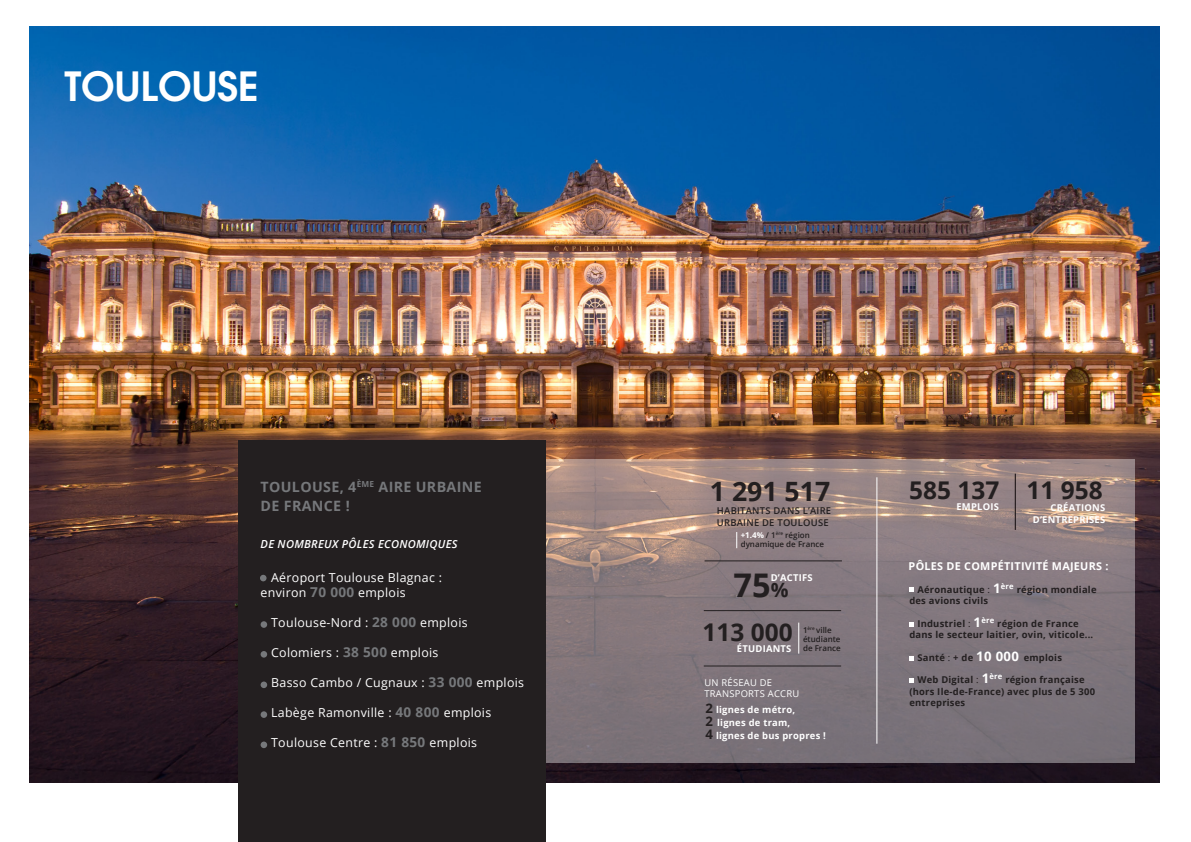
<style>
.page{position:relative;width:1191px;height:842px;background:#fff}
.page>*{position:absolute;margin:0;border:0;box-sizing:border-box;transform-origin:0 0}
.t1{font:600 40px "Avant Garde LT";color:#fff}
.t2{font:700 32.6px "Open Sans";color:#231f20}
.t3{font:700 26.6px "Open Sans";color:#231f20}
.t4{font:700 24.4px "Open Sans";color:#231f20}
.t5{font:700 14.2px/18.6px "Open Sans";letter-spacing:.025em;color:#76787b}
.t6{font:12.4px "Open Sans";letter-spacing:.025em;color:#fff}
.t7{font:italic 600 11.1px "Open Sans";letter-spacing:.025em;color:#fff}
.t8{font:700 10.8px "Open Sans";letter-spacing:.025em;color:#fff}
.t9{font:700 9.4px/11.3px "Open Sans";letter-spacing:.025em;color:#231f20}
.t10{font:700 9.4px/13.2px "Open Sans";letter-spacing:.025em;color:#fff}
.t11{font:600 9.4px/11.3px "Open Sans";letter-spacing:.025em;color:#231f20}
.t12{font:9.4px/11.3px "Open Sans";letter-spacing:.025em;color:#fff}
.t13{font:600 8px/9px "Open Sans";color:#231f20}
.s1{font-weight:700;font-size:13.6px;color:#76787b}
.s2{font-weight:700;color:#fff}
.s3{font-size:19.7px}
.s4{font-size:13.2px;color:#231f20}
.s5{font-weight:400}
.s6{font-size:13.2px;color:#fff}
</style>
<div class="page">
<img style="left:29px;top:27px;width:1130px;height:755px">
<svg style="left:545px;top:459px;width:590px;height:304px;background:#8a7b7e"></svg>
<div style="left:238px;top:441px;width:307px;height:401px;background:#231f20"></div>
<svg style="left:909px;top:588px;width:4px;height:4px"></svg>
<svg style="left:909px;top:622px;width:4px;height:4px"></svg>
<svg style="left:909px;top:656px;width:4px;height:4px"></svg>
<svg style="left:909px;top:678px;width:4px;height:4px"></svg>
<hr style="left:876px;top:477px;width:1px;height:267px;background:#fff">
<hr style="left:1014px;top:474px;width:1px;height:56px;background:#110a0c">
<hr style="left:704px;top:560px;width:138px;height:1px;background:#231f20">
<hr style="left:704px;top:610px;width:137px;height:1px;background:#231f20">
<hr style="left:704px;top:665px;width:137px;height:1px;background:#231f20">
<hr style="left:798px;top:623px;width:1px;height:31px;background:#fff">
<svg style="left:736px;top:532px;width:1px;height:16px"></svg>
<svg style="left:260px;top:575px;width:6px;height:6px"></svg>
<div style="left:261px;top:621px;width:6px;height:7px;background:#76787b;border-radius:50%"></div>
<div style="left:261px;top:651px;width:6px;height:7px;background:#76787b;border-radius:50%"></div>
<div style="left:261px;top:681px;width:6px;height:7px;background:#76787b;border-radius:50%"></div>
<div style="left:261px;top:711px;width:6px;height:7px;background:#76787b;border-radius:50%"></div>
<div style="left:261px;top:741px;width:6px;height:7px;background:#76787b;border-radius:50%"></div>
<p class="t1" style="left:64px;top:60px;width:196px">TOULOUSE</p>
<p class="t5" style="left:261px;top:477px;width:223px">TOULOUSE, 4<sup>ÈME</sup> AIRE URBAINE<br>DE FRANCE !</p>
<p class="t7" style="left:261px;top:537px;width:199px">DE NOMBREUX PÔLES ECONOMIQUES</p>
<p class="t6" style="left:271px;top:569px;width:172px">Aéroport Toulouse Blagnac :</p>
<p class="t6" style="left:261px;top:584px;width:147px">environ <span class="s1">70 000</span> emplois</p>
<p class="t6" style="left:271px;top:614px;width:198px">Toulouse-Nord : <span class="s1">28 000</span> emplois</p>
<p class="t6" style="left:271px;top:644px;width:169px">Colomiers : <span class="s1">38 500</span> emplois</p>
<p class="t6" style="left:271px;top:674px;width:254px">Basso Cambo / Cugnaux : <span class="s1">33 000</span> emplois</p>
<p class="t6" style="left:271px;top:704px;width:222px">Labège Ramonville : <span class="s1">40 800</span> emplois</p>
<p class="t6" style="left:271px;top:734px;width:207px">Toulouse Centre : <span class="s1">81 850</span> emplois</p>
<p class="t3" style="left:710px;top:472px;width:122px">1 291 517</p>
<p class="t4" style="left:909px;top:473px;width:92px">585 137</p>
<p class="t4" style="left:1026px;top:473px;width:78px">11 958</p>
<p class="t10" style="left:1032px;top:502px;width:74px;line-height:11.3px;text-align:right">CRÉATIONS<br>D’ENTREPRISES</p>
<p class="t10" style="left:956px;top:499px;width:44px">EMPLOIS</p>
<p class="t11" style="left:717px;top:505px;width:116px">HABITANTS DANS L’AIRE<br>URBAINE DE TOULOUSE</p>
<p class="t13" style="left:740px;top:530px;width:71px"><span class="s2">+1.4%</span> / 1<sup>ère</sup> région</p>
<p class="t13" style="left:740px;top:539px;width:85px">dynamique de France</p>
<p class="t10" style="left:770px;top:570px;width:43px">D’ACTIFS</p>
<p class="t2" style="left:733px;top:562px;width:56px">75<span class="s3">%</span></p>
<p class="t4" style="left:702px;top:615px;width:92px">113 000</p>
<p class="t10" style="left:737px;top:642px;width:56px">ÉTUDIANTS</p>
<p class="t13" style="left:803px;top:625px;width:39px">1<sup>ère</sup> ville étudiante de France</p>
<p class="t12" style="left:704px;top:676px;width:96px">UN RÉSEAU DE<br>TRANSPORTS ACCRU</p>
<p class="t10" style="left:705px;top:702px;width:122px"><span class="s4">2</span> lignes de métro,<br><span class="s4">2</span> lignes de tram,<br><span class="s4">4</span> lignes de bus propres !</p>
<p class="t8" style="left:908px;top:558px;width:201px">PÔLES DE COMPÉTITIVITÉ MAJEURS :</p>
<p class="t9" style="left:909px;top:584px;width:189px;text-indent:8px">Aéronautique <span class="s5">:</span> <span class="s6">1</span><sup>ère</sup> région mondiale des avions civils</p>
<p class="t9" style="left:909px;top:618px;width:185px;text-indent:8px">Industriel <span class="s5">:</span> <span class="s6">1</span><sup>ère</sup> région de France dans le secteur laitier, ovin, viticole...</p>
<p class="t9" style="left:917px;top:651px;width:146px">Santé <span class="s5">:</span> + de <span class="s6">10 000</span> emplois</p>
<p class="t9" style="left:909px;top:674px;width:187px;text-indent:8px">Web Digital <span class="s5">:</span> <span class="s6">1</span><sup>ère</sup> région française (hors Ile-de-France) avec plus de 5 300 entreprises</p>
</div>
